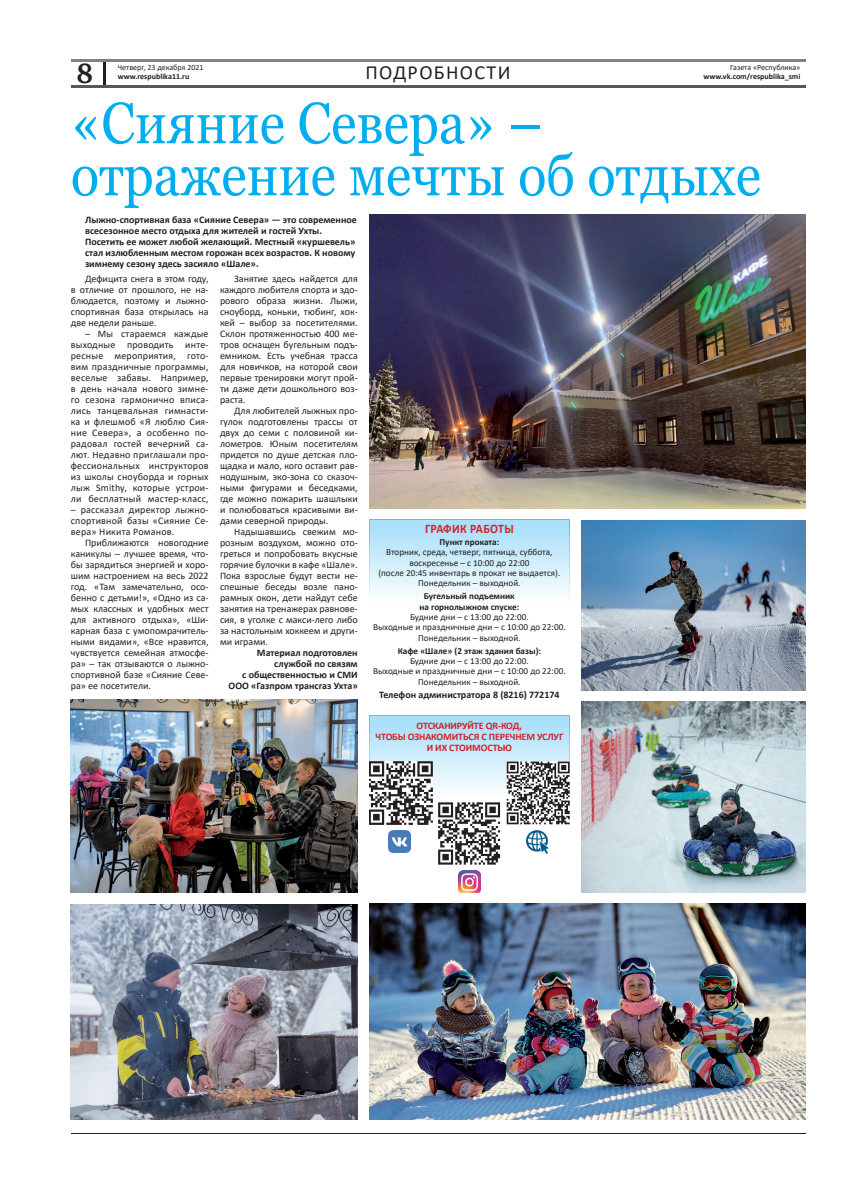
<style>
.page{position:relative;width:842px;height:1191px;background:#fff}
.page>*{position:absolute;margin:0;border:0;box-sizing:border-box;transform-origin:0 0}
.t1{font:58.2px/52px "Georgia";color:#00aeef;scale:.9 1}
.t2{font:700 28.8px "Charter ITC";color:#231f20}
.t3{font:20px "Calibri";letter-spacing:.07em;color:#231f20}
.t4{font:700 13px "Calibri";letter-spacing:.03em;color:#d1232a;scale:.9 1}
.t5{font:10px/11px "Calibri";color:#231f20;text-align:justify}
.t6{font:700 10px/11px "Calibri";color:#231f20;text-align:right}
.t7{font:700 10px/11px "Calibri";letter-spacing:-.01em;color:#d1232a;text-align:center}
.t8{font:9.2px/10.3px "Calibri";color:#231f20;text-align:center}
.t9{font:700 9.2px/10.3px "Calibri";color:#231f20;text-align:center}
.t10{font:700 8px "Calibri";color:#231f20}
.t11{font:8px "Calibri";color:#231f20}
</style>
<div class="page">
<hr style="left:103px;top:60px;width:2px;height:26px;background:#231f20">
<hr style="left:71px;top:85px;width:734px;height:2px;background:#57585a">
<hr style="left:71px;top:59px;width:734px;height:2px;background:#808285">
<hr style="left:71px;top:1133px;width:734px;height:1px;background:#231f20">
<img style="left:369px;top:715px;width:201px;height:86px">
<img style="left:369px;top:520px;width:201px;height:77px">
<img style="left:581px;top:701px;width:224px;height:191px">
<img style="left:581px;top:520px;width:224px;height:170px">
<img style="left:71px;top:699px;width:287px;height:194px">
<img style="left:369px;top:761px;width:63px;height:64px">
<img style="left:507px;top:761px;width:63px;height:64px">
<img style="left:438px;top:802px;width:63px;height:63px">
<img style="left:71px;top:904px;width:287px;height:215px">
<img style="left:369px;top:904px;width:436px;height:215px">
<img style="left:369px;top:215px;width:436px;height:294px">
<img style="left:388px;top:830px;width:23px;height:23px">
<img style="left:458px;top:870px;width:23px;height:23px">
<img style="left:527px;top:831px;width:21px;height:23px">
<h2 class="t2" style="left:77px;top:56px;width:18px">8</h2>
<p class="t11" style="left:118px;top:62px;width:87px">Четверг, 23 декабря 2021</p>
<p class="t10" style="left:118px;top:71px;width:73px">www.respublika11.ru</p>
<p class="t11" style="left:730px;top:62px;width:72px">Газета «Республика»</p>
<h3 class="t3" style="left:365px;top:59px;width:147px">ПОДРОБНОСТИ</h3>
<p class="t10" style="left:703px;top:71px;width:98px">www.vk.com/respublika_smi</p>
<h1 class="t1" style="left:71px;top:98px;width:768px">«Сияние Севера» – отражение мечты об отдыхе</h1>
<p class="t6" style="left:85px;top:214px;width:273px;text-align:left">Лыжно-спортивная база «Сияние Севера» — это современное всесезонное место отдыха для жителей и гостей Ухты.<br>Посетить ее может любой желающий. Местный «куршевель» стал излюбленным местом горожан всех возрастов. К новому зимнему сезону здесь засияло «Шале».</p>
<p class="t5" style="left:71px;top:273px;width:139px;text-indent:14px">Дефицита снега в этом году, в отличие от прошлого, не на&shy;блюдается, поэтому и лыжно&shy;спортивная база открылась на две недели раньше.</p>
<p class="t5" style="left:71px;top:328px;width:139px;text-indent:14px">– Мы стараемся каждые выходные проводить инте&shy;ресные мероприятия, гото&shy;вим праздничные программы, веселые забавы. Например, в день начала нового зимне&shy;го сезона гармонично вписа&shy;лись танцевальная гимнасти&shy;ка и флешмоб «Я люблю Сия&shy;ние Севера», а особенно по&shy;радовал гостей вечерний са&shy;лют. Недавно приглашали про&shy;фессиональных инструкторов из школы сноуборда и горных лыж Smithy, которые устрои&shy;ли бесплатный мастер-класс,</p>
<p class="t5" style="left:71px;top:504px;width:139px">– рассказал директор лыжно&shy;спортивной базы «Сияние Се&shy;вера» Никита Романов.</p>
<p class="t5" style="left:71px;top:537px;width:139px;text-indent:14px">Приближаются новогодние каникулы – лучшее время, что&shy;бы зарядиться энергией и хоро&shy;шим настроением на весь 2022 год. «Там замечательно, осо&shy;бенно с детьми!», «Одно из са&shy;мых классных и удобных мест для активного отдыха», «Ши&shy;карная база с умопомрачитель&shy;ными видами», «Все нравится, чувствуется семейная атмосфе&shy;ра» – так отзываются о лыжно&shy;спортивной базе «Сияние Севе&shy;ра» ее посетители.</p>
<p class="t5" style="left:220px;top:273px;width:139px;text-indent:14px">Занятие здесь найдется для каждого любителя спорта и здо&shy;рового образа жизни. Лыжи, сноуборд, коньки, тюбинг, хок&shy;кей – выбор за посетителями.<br>Склон протяженностью 400 ме&shy;тров оснащен бугельным подъ&shy;емником. Есть учебная трасса для новичков, на которой свои первые тренировки могут прой&shy;ти даже дети дошкольного воз&shy;раста.</p>
<p class="t5" style="left:220px;top:405px;width:139px;text-indent:14px">Для любителей лыжных про&shy;гулок подготовлены трассы от двух до семи с половиной ки&shy;лометров. Юным посетителям придется по душе детская пло&shy;щадка и мало, кого оставит рав&shy;нодушным, эко-зона со сказоч&shy;ными фигурами и беседками, где можно пожарить шашлыки и полюбоваться красивыми ви&shy;дами северной природы.</p>
<p class="t5" style="left:220px;top:526px;width:139px;text-indent:14px">Надышавшись свежим мо&shy;розным воздухом, можно ото&shy;греться и попробовать вкусные горячие булочки в кафе «Шале».<br>Пока взрослые будут вести не&shy;спешные беседы возле пано&shy;рамных окон, дети найдут себе занятия на тренажерах равнове&shy;сия, в уголке с макси-лего либо за настольным хоккеем и други&shy;ми играми.</p>
<p class="t6" style="left:229px;top:647px;width:131px">Материал подготовлен службой по связям<br>с общественностью и СМИ<br>ООО «Газпром трансгаз Ухта»</p>
<h3 class="t4" style="left:425px;top:520px;width:100px">ГРАФИК РАБОТЫ</h3>
<p class="t9" style="left:439px;top:536px;width:61px">Пункт проката:</p>
<p class="t8" style="left:378px;top:547px;width:183px">Вторник, среда, четверг, пятница, суббота, воскресенье – с 10:00 до 22:00<br>(после 20:45 инвентарь в прокат не выдается).<br>Понедельник – выходной.</p>
<p class="t9" style="left:419px;top:591px;width:101px">Бугельный подъемник на горнолыжном спуске:</p>
<p class="t8" style="left:373px;top:611px;width:194px">Будние дни – c 13:00 до 22:00.<br>Выходные и праздничные дни – c 10:00 до 22:00.<br>Понедельник – выходной.</p>
<p class="t9" style="left:398px;top:645px;width:145px">Кафе «Шале» (2 этаж здания базы):</p>
<p class="t8" style="left:373px;top:655px;width:194px">Будние дни – c 13:00 до 22:00.<br>Выходные и праздничные дни – c 10:00 до 22:00.<br>Понедельник – выходной.</p>
<p class="t6" style="left:379px;top:689px;width:182px">Телефон администратора 8 (8216) 772174</p>
<p class="t7" style="left:375px;top:720px;width:189px">ОТСКАНИРУЙТЕ QR-КОД,<br>ЧТОБЫ ОЗНАКОМИТЬСЯ С ПЕРЕЧНЕМ УСЛУГ<br>И ИХ СТОИМОСТЬЮ</p>
</div>
